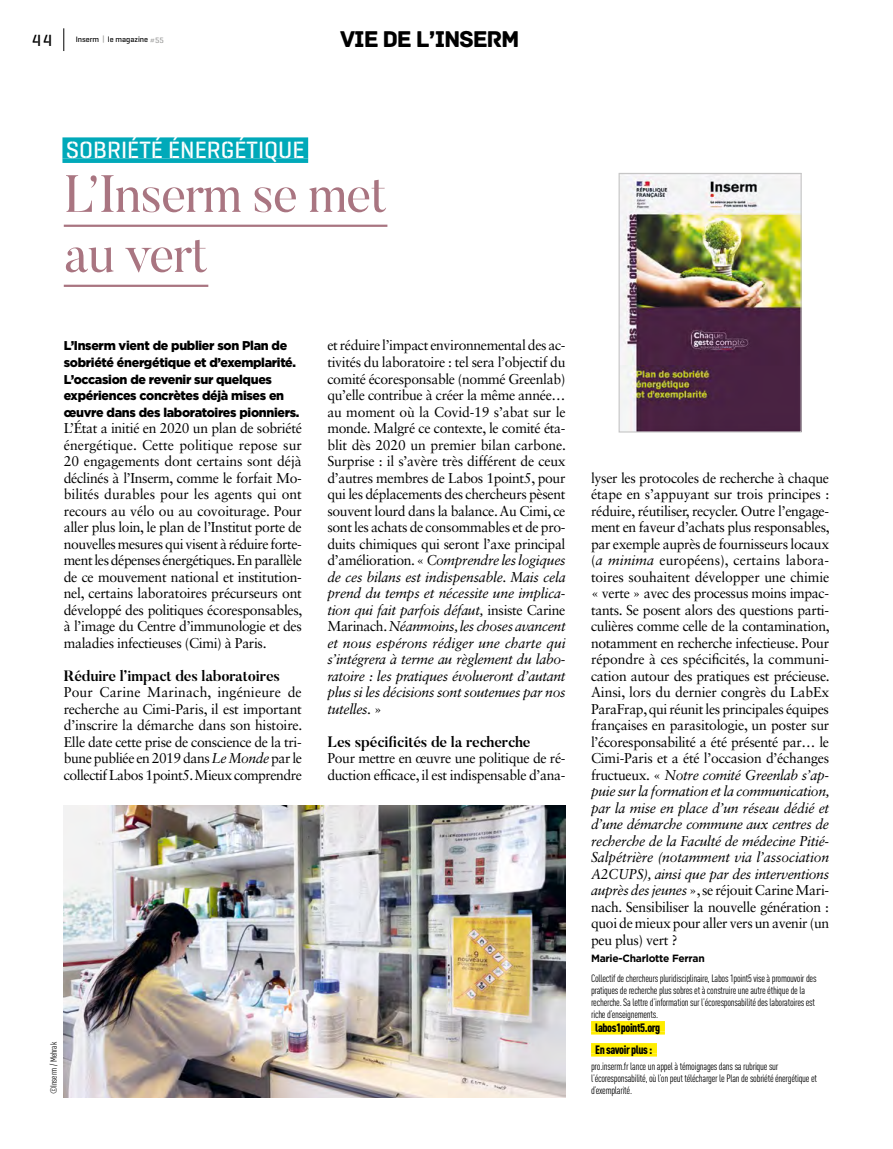
<style>
.page{position:relative;width:893px;height:1149px;background:#fff}
.page>*{position:absolute;margin:0;border:0;box-sizing:border-box;transform-origin:0 0}
.t1{font:52.05px/60px "Butler";letter-spacing:-.015em;color:#a97581}
.t2{font:500 24px "Geogrotesque Stencil A";color:#fff}
.t3{font:24px "Archive";letter-spacing:-.05em;color:#000}
.t4{font:500 16.5px "Geogrotesque Stencil A";color:#000}
.t5{font:700 15px "Butler";letter-spacing:-.01em;color:#000}
.t6{font:14.25px/16.5px "Sabon LT Std";letter-spacing:-.025em;color:#000;text-align:justify}
.t7{font:900 12.75px/16.5px "Gotham";letter-spacing:-.025em;color:#000}
.t8{font:900 condensed 12px/22px "DINOT";letter-spacing:-.035em;color:#000}
.t9{font:condensed 10.5px/12px "DINOT";letter-spacing:-.025em;color:#000}
.t10{font:700 10.5px "Gotham";letter-spacing:-.025em;color:#000}
.t11{font:condensed 9px "DINOT";color:#000}
.t12{font:500 7.95px "Geogrotesque Stencil A";color:#000}
.s1{color:#9d9d9c}
.s2{font-style:italic}
</style>
<div class="page">
<div style="left:62px;top:137px;width:246px;height:21px;background:#00a9b9"></div>
<div style="left:62px;top:158px;width:246px;height:5px;background:#00a9b9"></div>
<div style="left:591px;top:1020px;width:74px;height:11px;background:#ffed00"></div>
<hr style="left:591px;top:1031px;width:74px;height:3px;background:#ffed00">
<div style="left:591px;top:1042px;width:66px;height:11px;background:#ffed00"></div>
<hr style="left:591px;top:1053px;width:66px;height:3px;background:#ffed00">
<hr style="left:64px;top:224px;width:323px;height:3px;background:#a97581">
<hr style="left:64px;top:284px;width:144px;height:3px;background:#a97581">
<img style="left:621px;top:175px;width:179px;height:255px">
<div style="left:619px;top:173px;width:183px;height:259px;border:1px solid #c6c6c6"></div>
<img style="left:64px;top:805px;width:502px;height:292px">
<svg style="left:63px;top:28px;width:1px;height:23px"></svg>
<p class="t4" style="left:32px;top:30px;width:21px">44</p>
<p class="t12" style="left:76px;top:34px;width:90px">Inserm <span class="s1">|</span> le magazine <span class="s1">#55</span></p>
<h2 class="t3" style="left:340px;top:25px;width:181px">VIE DE L’INSERM</h2>
<h2 class="t2" style="left:66px;top:135px;width:240px">SOBRIÉTÉ ÉNERGÉTIQUE</h2>
<h1 class="t1" style="left:64px;top:163px;width:324px">L’Inserm se met au vert</h1>
<p class="t7" style="left:64px;top:337px;width:237px">L’Inserm vient de publier son Plan de sobriété énergétique et d’exemplarité.<br>L’occasion de revenir sur quelques expériences concrètes déjà mises en œuvre dans des laboratoires pionniers.</p>
<p class="t6" style="left:64px;top:419px;width:240px">L’État a initié en 2020 un plan de sobriété énergétique. Cette politique repose sur 20 engagements dont certains sont déjà déclinés à l’Inserm, comme le forfait Mo&shy;bilités durables pour les agents qui ont recours au vélo ou au covoiturage. Pour aller plus loin, le plan de l’Institut porte de nouvelles mesures qui visent à réduire forte&shy;ment les dépenses énergétiques. En parallèle de ce mouvement national et institution&shy;nel, certains laboratoires précurseurs ont développé des politiques écoresponsables, à l’image du Centre d’immunologie et des maladies infectieuses (Cimi) à Paris.</p>
<p class="t5" style="left:64px;top:665px;width:218px">Réduire l’impact des laboratoires</p>
<p class="t6" style="left:64px;top:683px;width:240px">Pour Carine Marinach, ingénieure de recherche au Cimi-Paris, il est important d’inscrire la démarche dans son histoire.<br>Elle date cette prise de conscience de la tri&shy;bune publiée en 2019 dans <span class="s2">Le Monde</span> par le collectif Labos 1point5. Mieux comprendre</p>
<p class="t11" style="left:48px;top:1094px;width:54px;rotate:-90deg">©Inserm / Mehrak</p>
<p class="t6" style="left:327px;top:337px;width:240px">et réduire l’impact environnemental des ac&shy;tivités du laboratoire : tel sera l’objectif du comité écoresponsable (nommé Greenlab) qu’elle contribue à créer la même année… au moment où la Covid-19 s’abat sur le monde. Malgré ce contexte, le comité éta&shy;blit dès 2020 un premier bilan carbone.<br>Surprise : il s’avère très différent de ceux d’autres membres de Labos 1point5, pour qui les déplacements des chercheurs pèsent souvent lourd dans la balance. Au Cimi, ce sont les achats de consommables et de pro&shy;duits chimiques qui seront l’axe principal d’amélioration. « <span class="s2">Comprendre les logiques de ces bilans est indispensable. Mais cela prend du temps et nécessite une implica&shy;tion qui fait parfois défaut,</span> insiste Carine Marinach. <span class="s2">Néanmoins, les choses avancent et nous espérons rédiger une charte qui s’intégrera à terme au règlement du labo&shy;ratoire : les pratiques évolueront d’autant plus si les décisions sont soutenues par nos tutelles.</span> »</p>
<p class="t5" style="left:327px;top:731px;width:205px">Les spécificités de la recherche</p>
<p class="t6" style="left:327px;top:749px;width:240px">Pour mettre en œuvre une politique de ré&shy;duction efficace, il est indispensable d’ana-</p>
<p class="t6" style="left:591px;top:469px;width:240px">lyser les protocoles de recherche à chaque étape en s’appuyant sur trois principes : réduire, réutiliser, recycler. Outre l’engage&shy;ment en faveur d’achats plus responsables, par exemple auprès de fournisseurs locaux (<span class="s2">a minima</span> européens), certains labora&shy;toires souhaitent développer une chimie « verte » avec des processus moins impac&shy;tants. Se posent alors des questions parti&shy;culières comme celle de la contamination, notamment en recherche infectieuse. Pour répondre à ces spécificités, la communi&shy;cation autour des pratiques est précieuse.<br>Ainsi, lors du dernier congrès du LabEx ParaFrap, qui réunit les principales équipes françaises en parasitologie, un poster sur l’écoresponsabilité a été présenté par… le Cimi-Paris et a été l’occasion d’échanges fructueux. « <span class="s2">Notre comité Greenlab s’ap&shy;puie sur la formation et la communication, par la mise en place d’un réseau dédié et d’une démarche commune aux centres de recherche de la Faculté de médecine Pitié-Salpétrière (notamment via l’association A2CUPS), ainsi que par des interventions auprès des jeunes</span> », se réjouit Carine Mari&shy;nach. Sensibiliser la nouvelle génération : quoi de mieux pour aller vers un avenir (un peu plus) vert ?</p>
<p class="t10" style="left:591px;top:950px;width:115px">Marie-Charlotte Ferran</p>
<p class="t9" style="left:591px;top:971px;width:227px">Collectif de chercheurs pluridisciplinaire, Labos 1point5 vise à promouvoir des pratiques de recherche plus sobres et à construire une autre éthique de la recherche. Sa lettre d’information sur l’écoresponsabilité des laboratoires est riche d’enseignements.</p>
<p class="t8" style="left:595px;top:1015px;width:66px">labos1point5.org<br>En savoir plus :</p>
<p class="t9" style="left:591px;top:1059px;width:228px">pro.inserm.fr lance un appel à témoignages dans sa rubrique sur l’écoresponsabilité, où l’on peut télécharger le Plan de sobriété énergétique et d’exemplarité.</p>
</div>
